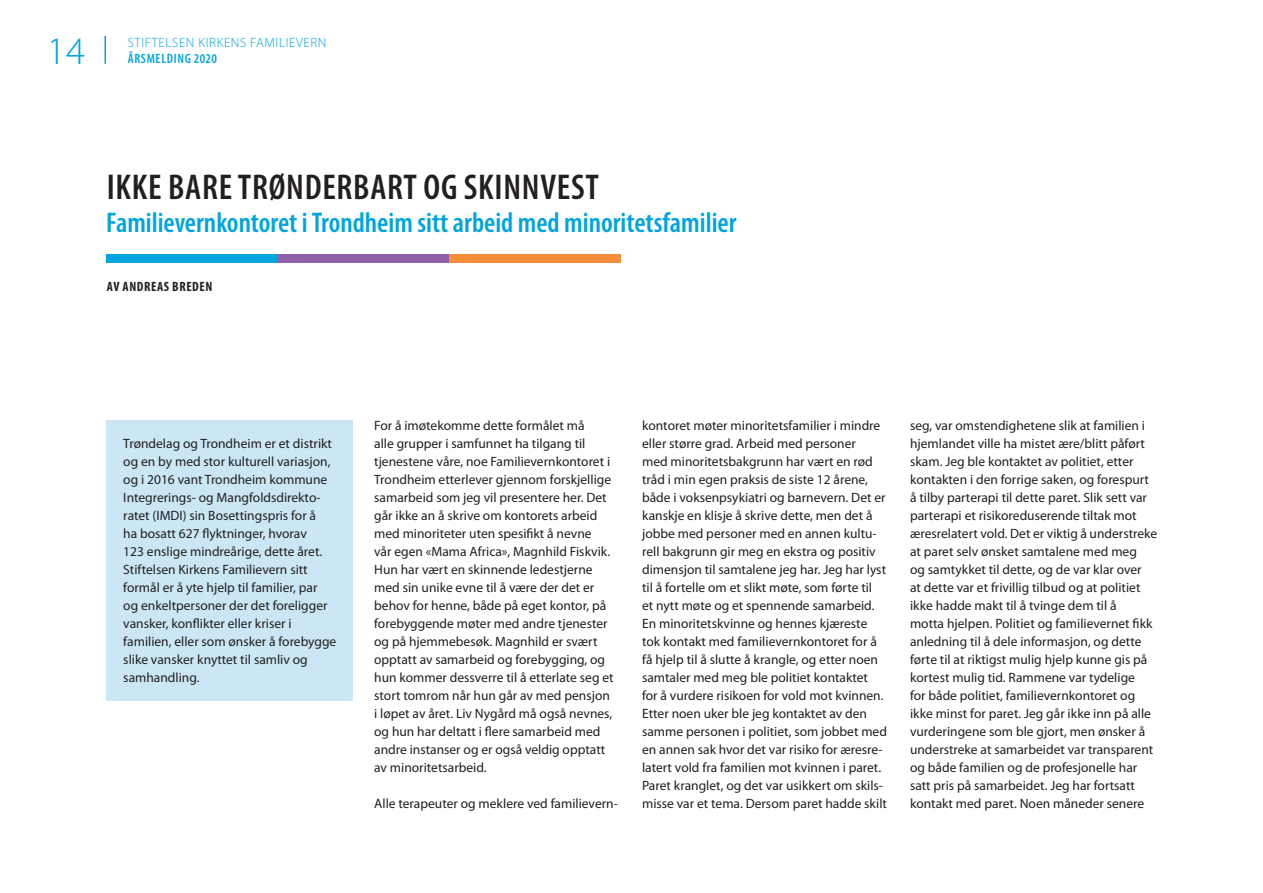
<style>
.page{position:relative;width:1263px;height:893px;background:#fff}
.page>*{position:absolute;margin:0;border:0;box-sizing:border-box;transform-origin:0 0}
.t1{font:300 39px "Myriad Pro";color:#00a4de}
.Brødtxt{font:600 condensed 36px "Myriad Pro";letter-spacing:.02em;color:#231f20}
.Brødtxt-2{font:600 condensed 28.5px "Myriad Pro";color:#00a4de}
.Brødtxt-3{font:13.5px/18px "Myriad Pro";color:#231f20}
.t2{font:300 13.5px "Myriad Pro";letter-spacing:.045em;color:#00a4de}
.t3{font:700 condensed 13.5px "Myriad Pro";letter-spacing:.045em;color:#231f20}
.t4{font:600 condensed 13.5px "Myriad Pro";letter-spacing:.045em;color:#00a4de}
</style>
<div class="page">
<hr style="left:104px;top:36px;width:2px;height:28px;background:#00a4de">
<div style="left:106px;top:254px;width:172px;height:9px;background:#00a4de"></div>
<div style="left:278px;top:254px;width:171px;height:9px;background:#9260a8"></div>
<div style="left:449px;top:254px;width:172px;height:9px;background:#f68d38"></div>
<div style="left:106px;top:420px;width:247px;height:281px;background:#cbe7f6"></div>
<h1 class="t1" style="left:47px;top:30px;width:40px">14</h1>
<p class="t2" style="left:128px;top:35px;width:200px">STIFTELSEN KIRKENS FAMILIEVERN</p>
<p class="t4" style="left:128px;top:51px;width:91px">ÅRSMELDING 2020</p>
<p class="Brødtxt" style="left:107px;top:168px;width:494px">IKKE BARE TRØNDERBART OG SKINNVEST</p>
<p class="Brødtxt-2" style="left:106px;top:207px;width:632px">Familievernkontoret i Trondheim sitt arbeid med minoritetsfamilier</p>
<p class="t3" style="left:107px;top:279px;width:107px">AV ANDREAS BREDEN</p>
<p class="Brødtxt-3" style="left:123px;top:435px;width:215px">Trøndelag og Trondheim er et distrikt og en by med stor kulturell variasjon, og i 2016 vant Trondheim kommune Integrerings- og Mangfoldsdirekto&shy;ratet (IMDI) sin Bosettingspris for å<br>ha bosatt 627 flyktninger, hvorav<br>123 enslige mindreårige, dette året.<br>Stiftelsen Kirkens Familievern sitt formål er å yte hjelp til familier, par<br>og enkeltpersoner der det foreligger vansker, konflikter eller kriser i familien, eller som ønsker å forebygge slike vansker knyttet til samliv og samhandling.</p>
<p class="Brødtxt-3" style="left:374px;top:417px;width:241px">For å imøtekomme dette formålet må<br>alle grupper i samfunnet ha tilgang til tjenestene våre, noe Familievernkontoret i Trondheim etterlever gjennom forskjellige samarbeid som jeg vil presentere her. Det går ikke an å skrive om kontorets arbeid med minoriteter uten spesifikt å nevne<br>vår egen «Mama Africa», Magnhild Fiskvik.<br>Hun har vært en skinnende ledestjerne med sin unike evne til å være der det er behov for henne, både på eget kontor, på forebyggende møter med andre tjenester og på hjemmebesøk. Magnhild er svært opptatt av samarbeid og forebygging, og hun kommer dessverre til å etterlate seg et stort tomrom når hun går av med pensjon i løpet av året. Liv Nygård må også nevnes, og hun har deltatt i flere samarbeid med andre instanser og er også veldig opptatt av minoritetsarbeid.</p>
<p class="Brødtxt-3" style="left:374px;top:795px;width:245px">Alle terapeuter og meklere ved familievern-</p>
<p class="Brødtxt-3" style="left:642px;top:417px;width:246px">kontoret møter minoritetsfamilier i mindre eller større grad. Arbeid med personer<br>med minoritetsbakgrunn har vært en rød tråd i min egen praksis de siste 12 årene, både i voksenpsykiatri og barnevern. Det er kanskje en klisje å skrive dette, men det å jobbe med personer med en annen kultu&shy;rell bakgrunn gir meg en ekstra og positiv dimensjon til samtalene jeg har. Jeg har lyst til å fortelle om et slikt møte, som førte til<br>et nytt møte og et spennende samarbeid.<br>En minoritetskvinne og hennes kjæreste tok kontakt med familievernkontoret for å få hjelp til å slutte å krangle, og etter noen samtaler med meg ble politiet kontaktet for å vurdere risikoen for vold mot kvinnen.<br>Etter noen uker ble jeg kontaktet av den samme personen i politiet, som jobbet med en annen sak hvor det var risiko for æresre&shy;latert vold fra familien mot kvinnen i paret.<br>Paret kranglet, og det var usikkert om skils&shy;misse var et tema. Dersom paret hadde skilt</p>
<p class="Brødtxt-3" style="left:910px;top:417px;width:240px">seg, var omstendighetene slik at familien i hjemlandet ville ha mistet ære/blitt påført skam. Jeg ble kontaktet av politiet, etter kontakten i den forrige saken, og forespurt å tilby parterapi til dette paret. Slik sett var parterapi et risikoreduserende tiltak mot</p>
<p class="Brødtxt-3" style="left:910px;top:525px;width:249px">æresrelatert vold. Det er viktig å understreke</p>
<p class="Brødtxt-3" style="left:910px;top:543px;width:245px">at paret selv ønsket samtalene med meg og samtykket til dette, og de var klar over at dette var et frivillig tilbud og at politiet ikke hadde makt til å tvinge dem til å motta hjelpen. Politiet og familievernet fikk anledning til å dele informasjon, og dette førte til at riktigst mulig hjelp kunne gis på kortest mulig tid. Rammene var tydelige for både politiet, familievernkontoret og ikke minst for paret. Jeg går ikke inn på alle vurderingene som ble gjort, men ønsker å understreke at samarbeidet var transparent og både familien og de profesjonelle har satt pris på samarbeidet. Jeg har fortsatt kontakt med paret. Noen måneder senere</p>
</div>
